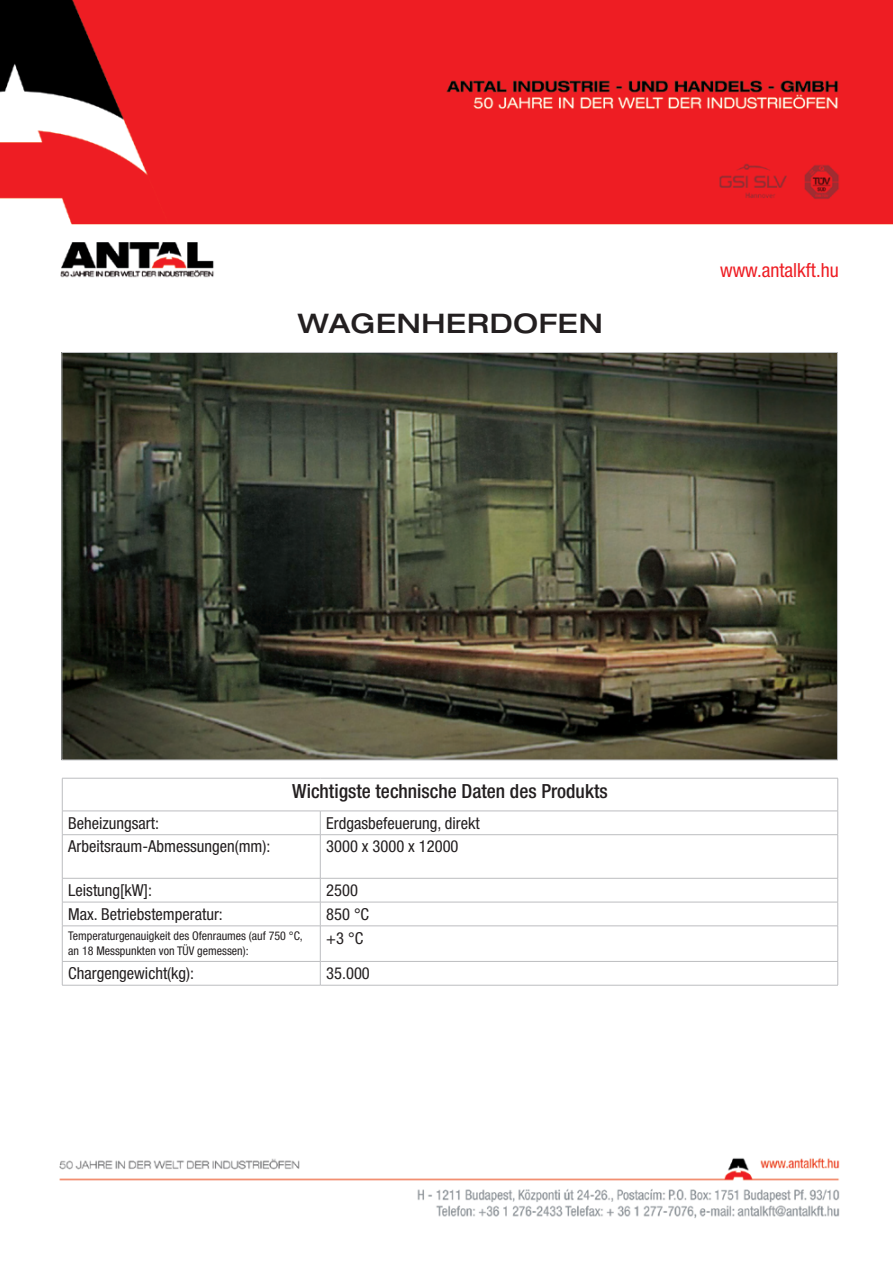
<style>
.page{position:relative;width:893px;height:1263px;background:#fff}
.page>*{position:absolute;margin:0;border:0;box-sizing:border-box;transform-origin:0 0}
.t1{font:500 expanded 27px "Helvetica Neue LT Pro";letter-spacing:.025em;color:#231f20}
.t2{font:500 condensed 19.5px "Helvetica Neue LT Pro";color:#231f20}
.t3{font:condensed 19.5px "Helvetica Neue LT Pro";color:#ee1d23}
.t4{font:condensed 16.5px "Helvetica Neue LT Pro";color:#231f20}
.t5{font:condensed 12px/15px "Helvetica Neue LT Pro";color:#231f20}
</style>
<div class="page">
<img style="left:0;top:0;width:893px;height:1218px">
<img style="left:64px;top:354px;width:772px;height:404px">
<hr style="left:62px;top:778px;width:258px;height:1px;background:#bcbdc0">
<hr style="left:62px;top:778px;width:1px;height:33px;background:#bcbdc0">
<hr style="left:320px;top:778px;width:518px;height:1px;background:#bcbdc0">
<hr style="left:837px;top:778px;width:1px;height:33px;background:#bcbdc0">
<hr style="left:62px;top:811px;width:258px;height:1px;background:#bcbdc0">
<svg style="left:62px;top:811px;width:1px;height:23px"></svg>
<hr style="left:320px;top:811px;width:518px;height:1px;background:#bcbdc0">
<svg style="left:320px;top:811px;width:1px;height:23px"></svg>
<svg style="left:837px;top:811px;width:1px;height:23px"></svg>
<hr style="left:62px;top:834px;width:258px;height:1px;background:#bcbdc0">
<hr style="left:62px;top:835px;width:1px;height:43px;background:#bcbdc0">
<hr style="left:320px;top:834px;width:518px;height:1px;background:#bcbdc0">
<hr style="left:320px;top:835px;width:1px;height:43px;background:#bcbdc0">
<hr style="left:837px;top:835px;width:1px;height:43px;background:#bcbdc0">
<hr style="left:62px;top:878px;width:258px;height:1px;background:#bcbdc0">
<hr style="left:320px;top:878px;width:518px;height:1px;background:#bcbdc0">
<hr style="left:62px;top:902px;width:258px;height:1px;background:#bcbdc0">
<svg style="left:62px;top:879px;width:1px;height:46px"></svg>
<hr style="left:320px;top:902px;width:518px;height:1px;background:#bcbdc0">
<svg style="left:320px;top:878px;width:1px;height:47px"></svg>
<svg style="left:837px;top:879px;width:1px;height:46px"></svg>
<hr style="left:62px;top:925px;width:258px;height:1px;background:#bcbdc0">
<hr style="left:62px;top:926px;width:1px;height:35px;background:#bcbdc0">
<hr style="left:320px;top:925px;width:518px;height:1px;background:#bcbdc0">
<hr style="left:320px;top:926px;width:1px;height:35px;background:#bcbdc0">
<hr style="left:837px;top:926px;width:1px;height:35px;background:#bcbdc0">
<hr style="left:62px;top:961px;width:258px;height:1px;background:#bcbdc0">
<svg style="left:62px;top:962px;width:1px;height:23px"></svg>
<hr style="left:320px;top:961px;width:518px;height:1px;background:#bcbdc0">
<svg style="left:320px;top:962px;width:1px;height:23px"></svg>
<svg style="left:837px;top:962px;width:1px;height:23px"></svg>
<hr style="left:62px;top:985px;width:258px;height:1px;background:#bcbdc0">
<hr style="left:320px;top:985px;width:518px;height:1px;background:#bcbdc0">
<p class="t1" style="left:298px;top:307px;width:306px">WAGENHERDOFEN</p>
<p class="t3" style="left:720px;top:259px;width:120px">www.antalkft.hu</p>
<p class="t2" style="left:292px;top:779px;width:317px">Wichtigste technische Daten des Produkts</p>
<p class="t4" style="left:68px;top:813px;width:92px">Beheizungsart:</p>
<p class="t4" style="left:326px;top:813px;width:155px">Erdgasbefeuerung, direkt</p>
<p class="t4" style="left:68px;top:837px;width:204px">Arbeitsraum-Abmessungen(mm):</p>
<p class="t4" style="left:326px;top:837px;width:134px">3000 x 3000 x 12000</p>
<p class="t4" style="left:68px;top:881px;width:85px">Leistung[kW]:</p>
<p class="t4" style="left:326px;top:881px;width:33px">2500</p>
<p class="t4" style="left:68px;top:904px;width:156px">Max. Betriebstemperatur:</p>
<p class="t4" style="left:326px;top:904px;width:44px">850 °C</p>
<p class="t5" style="left:68px;top:928px;width:236px">Temperaturgenauigkeit des Ofenraumes (auf 750 °C, an 18 Messpunkten von TÜV gemessen):</p>
<p class="t4" style="left:326px;top:928px;width:38px">+3 °C</p>
<p class="t4" style="left:68px;top:964px;width:127px">Chargengewicht(kg):</p>
<p class="t4" style="left:326px;top:964px;width:45px">35.000</p>
</div>
